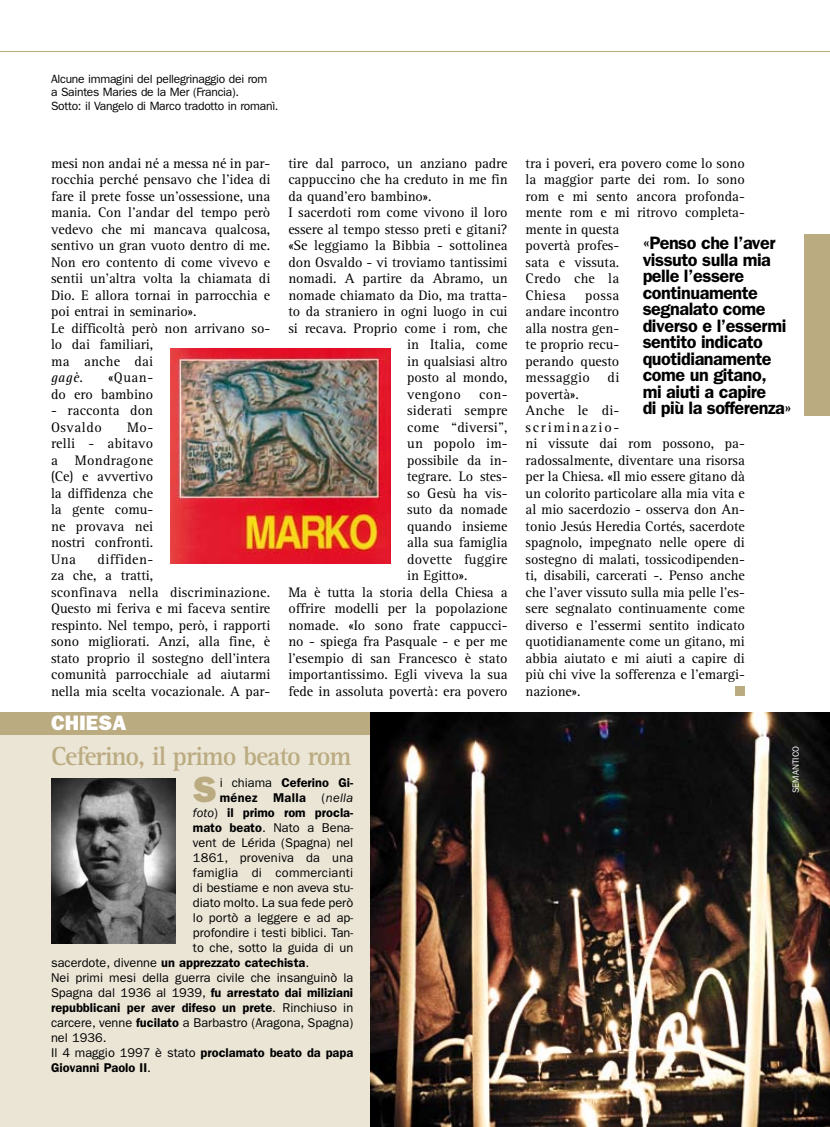
<style>
.page{position:relative;width:830px;height:1127px;background:#fff}
.page>*{position:absolute;margin:0;border:0;box-sizing:border-box;transform-origin:0 0}
.t1{font:36.6px "ITC Franklin Gothic Std Hvy";color:#bbab81}
.t2{font:700 27px "Rotis Serif";letter-spacing:-.045em;color:#bbab81}
.t3{font:21px "ITC Franklin Gothic Std Hvy";color:#fff}
.t4{font:600 18px/16.5px "ITC Franklin Gothic Std";letter-spacing:-.025em;color:#000}
.t5{font:14.25px/16.5px "Rotis Serif";letter-spacing:-.005em;color:#000}
.t6{font:14.25px "Rotis Serif";letter-spacing:.025em;color:#000}
.t7{font:12.75px "ITC Franklin Gothic Std";color:#000}
.t8{font:600 12.75px "ITC Franklin Gothic Std";color:#000}
.t9{font:12.75px "ITC Franklin Gothic Std";letter-spacing:.02em;color:#000}
.t10{font:600 12.75px "ITC Franklin Gothic Std";letter-spacing:.025em;color:#000}
.t11{font:12px/13.5px "ITC Franklin Gothic Std";letter-spacing:-.02em;color:#000}
.t12{font:9px "ITC Franklin Gothic Std";letter-spacing:.005em;color:#fff}
.s1{font-style:italic}
.s2{font-weight:400}
.s3{font-weight:400;font-style:italic}
.s4{font-weight:600}
</style>
<div class="page">
<hr style="left:0;top:51px;width:829px;height:1px;background:#bbab81">
<div style="left:735px;top:687px;width:9px;height:9px;background:#bbab81"></div>
<div style="left:0;top:729px;width:370px;height:398px;background:#ebe5d6"></div>
<div style="left:0;top:712px;width:370px;height:22px;background:#bbab81"></div>
<img style="left:51px;top:778px;width:125px;height:165px">
<img style="left:370px;top:712px;width:459px;height:415px">
<img style="left:170px;top:349px;width:220px;height:214px">
<div style="left:804px;top:235px;width:25px;height:181px;background:#bbab81"></div>
<p class="t11" style="left:51px;top:72px;width:229px">Alcune immagini del pellegrinaggio dei rom<br>a Saintes Maries de la Mer (Francia).<br>Sotto: il Vangelo di Marco tradotto in romanì.</p>
<p class="t5" style="left:51px;top:155px;width:221px">mesi non andai né a messa né in par&shy;rocchia perché pensavo che l’idea di fare il prete fosse un’ossessione, una mania. Con l’andar del tempo però vedevo che mi mancava qualcosa, sentivo un gran vuoto dentro di me.<br>Non ero contento di come vivevo e sentii un’altra volta la chiamata di<br>Dio. E allora tornai in parrocchia e poi entrai in seminario».<br>Le difficoltà però non arrivano so&shy;lo dai familiari,<br>ma anche dai<br><span class="s1">gagè</span>.</p>
<p class="t5" style="left:51px;top:370px;width:104px;text-align:right">«Quan-<br>do ero bambino</p>
<p class="t5" style="left:51px;top:403px;width:104px">- racconta don<br>Osvaldo</p>
<p class="t5" style="left:51px;top:419px;width:104px;text-align:justify;text-indent:76px">Mo&shy;relli - abitavo a Mondragone (Ce) e avvertivo la diffidenza che la gente comu&shy;ne provava nei nostri confronti.<br>Una</p>
<p class="t5" style="left:51px;top:551px;width:221px;text-indent:46px">diffiden-<br>za che, a tratti,<br>sconfinava nella discriminazione.<br>Questo mi feriva e mi faceva sentire respinto. Nel tempo, però, i rapporti sono migliorati. Anzi, alla fine, è stato proprio il sostegno dell’intera comunità parrocchiale ad aiutarmi nella mia scelta vocazionale. A par-</p>
<p class="t5" style="left:288px;top:155px;width:220px">tire dal parroco, un anziano padre</p>
<p class="t5" style="left:288px;top:171px;width:221px">cappuccino che ha creduto in me fin</p>
<p class="t5" style="left:288px;top:188px;width:145px">da quand’ero bambino».</p>
<p class="t5" style="left:288px;top:204px;width:221px">I sacerdoti rom come vivono il loro</p>
<p class="t5" style="left:288px;top:221px;width:220px">essere al tempo stesso preti e gitani?</p>
<p class="t5" style="left:288px;top:237px;width:221px">«Se leggiamo la Bibbia - sottolinea</p>
<p class="t5" style="left:288px;top:254px;width:220px">don Osvaldo - vi troviamo tantissimi</p>
<p class="t5" style="left:288px;top:270px;width:221px">nomadi. A partire da Abramo, un</p>
<p class="t5" style="left:288px;top:287px;width:221px">nomade chiamato da Dio, ma tratta-</p>
<p class="t5" style="left:288px;top:303px;width:221px">to da straniero in ogni luogo in cui</p>
<p class="t5" style="left:288px;top:320px;width:221px">si recava. Proprio come i rom, che</p>
<p class="t5" style="left:407px;top:336px;width:102px">in Italia, come</p>
<p class="t5" style="left:407px;top:353px;width:102px">in qualsiasi altro</p>
<p class="t5" style="left:407px;top:370px;width:102px">posto al mondo,</p>
<p class="t6" style="left:407px;top:386px;width:55px">vengono</p>
<p class="t5" style="left:479px;top:386px;width:30px">con-</p>
<p class="t5" style="left:407px;top:403px;width:102px">siderati sempre</p>
<p class="t5" style="left:407px;top:419px;width:102px">come “diversi”,</p>
<p class="t5" style="left:407px;top:436px;width:102px">un popolo im-</p>
<p class="t5" style="left:407px;top:452px;width:102px">possibile da in-</p>
<p class="t5" style="left:407px;top:469px;width:102px">tegrare. Lo stes-</p>
<p class="t5" style="left:407px;top:485px;width:102px">so Gesù ha vis-</p>
<p class="t5" style="left:407px;top:502px;width:102px">suto da nomade</p>
<p class="t5" style="left:407px;top:518px;width:102px">quando insieme</p>
<p class="t5" style="left:407px;top:535px;width:102px">alla sua famiglia</p>
<p class="t5" style="left:407px;top:551px;width:102px">dovette fuggire</p>
<p class="t5" style="left:407px;top:568px;width:62px">in Egitto».</p>
<p class="t5" style="left:288px;top:584px;width:220px">Ma è tutta la storia della Chiesa a</p>
<p class="t5" style="left:288px;top:601px;width:221px">offrire modelli per la popolazione</p>
<p class="t5" style="left:288px;top:617px;width:221px">nomade. «Io sono frate cappucci-</p>
<p class="t5" style="left:288px;top:634px;width:221px">no - spiega fra Pasquale - e per me</p>
<p class="t5" style="left:288px;top:650px;width:220px">l’esempio di san Francesco è stato</p>
<p class="t5" style="left:288px;top:667px;width:221px">importantissimo. Egli viveva la sua</p>
<p class="t5" style="left:288px;top:683px;width:221px">fede in assoluta povertà: era povero</p>
<p class="t5" style="left:525px;top:155px;width:221px">tra i poveri, era povero come lo sono la maggior parte dei rom. Io sono rom e mi sento ancora profonda&shy;mente rom e mi ritrovo completa&shy;mente in questa<br>povertà profes-<br>sata e vissuta.<br>Credo che la<br>Chiesa</p>
<p class="t4" style="left:642px;top:235px;width:150px">«Penso che l’aver vissuto sulla mia pelle l’essere continuamente segnalato come diverso e l’essermi sentito indicato quotidianamente come un gitano,<br>mi aiuti a capire<br>di più la sofferenza»</p>
<p class="t5" style="left:525px;top:287px;width:221px;text-indent:59px">possa<br>andare incontro<br>alla nostra gen-<br>te proprio recu-<br>perando questo<br>messaggio di<br>povertà».<br>Anche le di-<br>scriminazio-<br>ni vissute dai rom possono, pa&shy;radossalmente, diventare una risorsa per la Chiesa. «Il mio essere gitano dà un colorito particolare alla mia vita e al mio sacerdozio - osserva don An&shy;tonio Jesús Heredia Cortés, sacerdote spagnolo, impegnato nelle opere di sostegno di malati, tossicodipenden&shy;ti, disabili, carcerati -. Penso anche che l’aver vissuto sulla mia pelle l’es&shy;sere segnalato continuamente come diverso e l’essermi sentito indicato quotidianamente come un gitano, mi abbia aiutato e mi aiuti a capire di più chi vive la sofferenza e l’emargi&shy;nazione».</p>
<h3 class="t3" style="left:51px;top:711px;width:77px">CHIESA</h3>
<h2 class="t2" style="left:51px;top:740px;width:302px">Ceferino, il primo beato rom</h2>
<p class="t12" style="left:790px;top:793px;width:49px;rotate:-90deg">SEMANTICO</p>
<h1 class="t1" style="left:193px;top:768px;width:26px">S</h1>
<p class="t8" style="left:220px;top:775px;width:135px"><span class="s2">i chiama</span> Ceferino Gi-</p>
<p class="t10" style="left:220px;top:790px;width:135px">ménez Malla <span class="s2">(</span><span class="s3">nella</span></p>
<p class="t8" style="left:193px;top:805px;width:162px"><span class="s3">foto</span><span class="s2">)</span> il primo rom procla-</p>
<p class="t7" style="left:193px;top:820px;width:162px"><span class="s4">mato beato</span>. Nato a Bena-</p>
<p class="t7" style="left:193px;top:835px;width:162px">vent de Lérida (Spagna) nel</p>
<p class="t7" style="left:193px;top:850px;width:162px">1861, proveniva da una</p>
<p class="t9" style="left:193px;top:865px;width:162px">famiglia di commercianti</p>
<p class="t7" style="left:193px;top:880px;width:162px">di bestiame e non aveva stu-</p>
<p class="t7" style="left:193px;top:895px;width:162px">diato molto. La sua fede però</p>
<p class="t7" style="left:193px;top:910px;width:162px">lo portò a leggere e ad ap-</p>
<p class="t7" style="left:193px;top:925px;width:162px">profondire i testi biblici. Tan-</p>
<p class="t7" style="left:193px;top:940px;width:162px">to che, sotto la guida di un</p>
<p class="t8" style="left:51px;top:955px;width:259px"><span class="s2">sacerdote, divenne</span> un apprezzato catechista<span class="s2">.</span></p>
<p class="t7" style="left:51px;top:970px;width:303px">Nei primi mesi della guerra civile che insanguinò la</p>
<p class="t8" style="left:51px;top:985px;width:303px"><span class="s2">Spagna dal 1936 al 1939,</span> fu arrestato dai miliziani</p>
<p class="t8" style="left:51px;top:1000px;width:303px">repubblicani per aver difeso un prete<span class="s2">. Rinchiuso in</span></p>
<p class="t7" style="left:51px;top:1015px;width:303px">carcere, venne <span class="s4">fucilato</span> a Barbastro (Aragona, Spagna)</p>
<p class="t7" style="left:51px;top:1030px;width:57px">nel 1936.</p>
<p class="t8" style="left:51px;top:1045px;width:303px"><span class="s2">Il 4 maggio 1997 è stato</span> proclamato beato da papa</p>
<p class="t8" style="left:51px;top:1060px;width:101px">Giovanni Paolo II<span class="s2">.</span></p>
</div>
